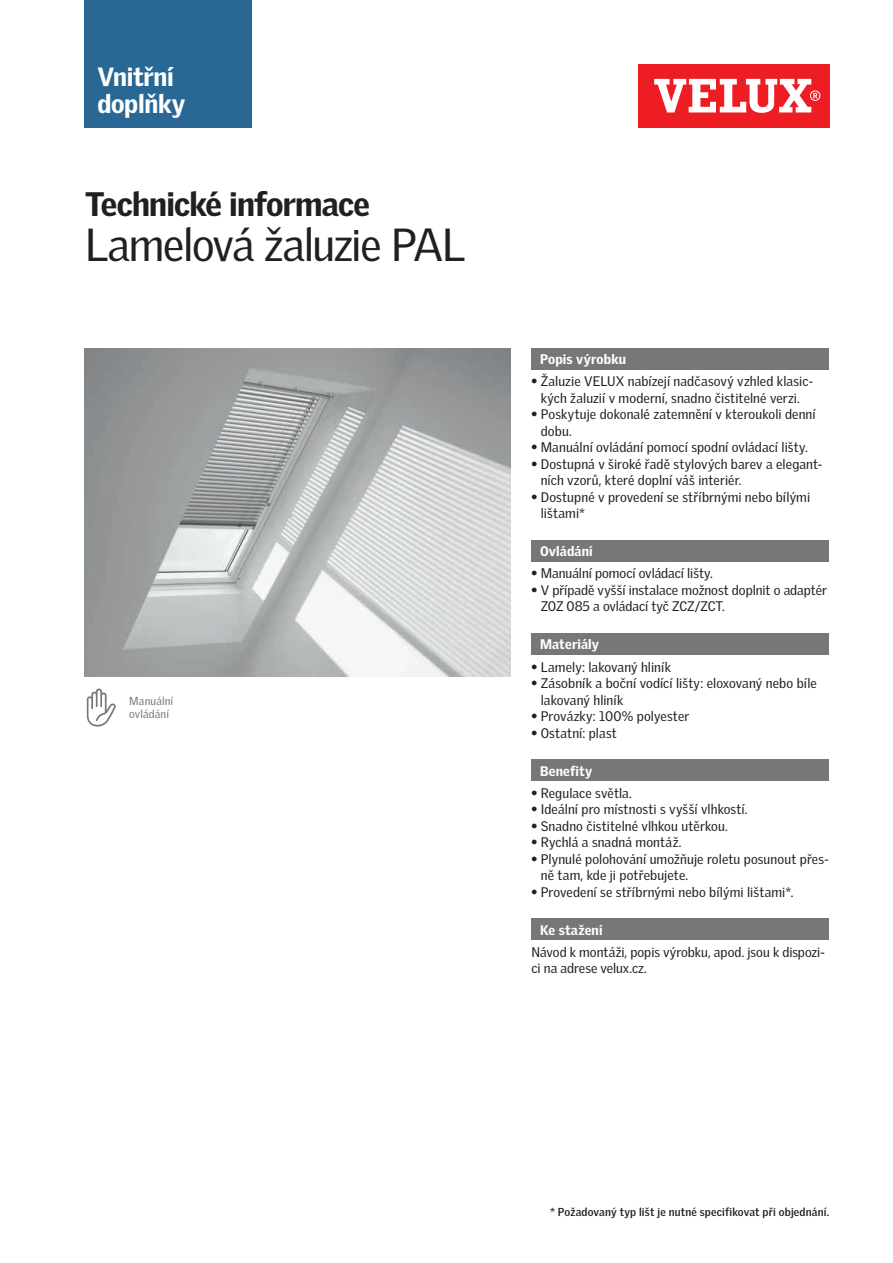
<style>
.page{position:relative;width:893px;height:1263px;background:#fff}
.page>*{position:absolute;margin:0;border:0;box-sizing:border-box;transform-origin:0 0}
.t1{font:45px "Velux Gothic";letter-spacing:-.035em;color:#231f20}
.t2{font:900 33px "Velux Gothic";letter-spacing:-.025em;color:#231f20}
.t3{font:900 25.65px/27px "Velux Gothic";letter-spacing:-.01em;color:#fff}
.t4{font:13.5px/16.5px "Velux Gothic";letter-spacing:.005em;color:#231f20}
.t5{font:900 13.5px "Velux Gothic";letter-spacing:.01em;color:#fff}
.t6{font:700 11.25px "Velux Gothic";letter-spacing:.015em;color:#231f20}
.t7{font:11.25px/13.5px "Velux Gothic";letter-spacing:.01em;color:#767778}
.s1{font-weight:900}
</style>
<div class="page">
<div style="left:638px;top:64px;width:191px;height:64px;background:#ee1d23"></div>
<svg style="left:654px;top:79px;width:166px;height:34px"></svg>
<div style="left:531px;top:349px;width:298px;height:21px;background:#767778"></div>
<div style="left:531px;top:541px;width:298px;height:21px;background:#767778"></div>
<div style="left:531px;top:634px;width:298px;height:21px;background:#767778"></div>
<div style="left:531px;top:760px;width:298px;height:21px;background:#767778"></div>
<div style="left:531px;top:919px;width:298px;height:21px;background:#767778"></div>
<div style="left:85px;top:0;width:167px;height:128px;background:#296895"></div>
<svg style="left:87px;top:688px;width:29px;height:38px"></svg>
<img style="left:85px;top:349px;width:426px;height:327px">
<h3 class="t3" style="left:97px;top:63px;width:90px">Vnitřní doplňky</h3>
<h3 class="t3" style="left:97px;top:90px;width:128px">Další řešení</h3>
<h2 class="t2" style="left:85px;top:184px;width:286px">Technické informace</h2>
<h1 class="t1" style="left:85px;top:218px;width:382px">Lamelová žaluzie PAL</h1>
<p class="t7" style="left:129px;top:694px;width:45px">Manuální ovládání</p>
<p class="t5" style="left:540px;top:351px;width:88px">Popis výrobku</p>
<p class="t4" style="left:531px;top:373px;width:283px;text-align:center"><span class="s1">•</span> Žaluzie VELUX nabízejí nadčasový vzhled klasic&shy;kých žaluzií v moderní, snadno čistitelné verzi.</p>
<p class="t4" style="left:541px;top:406px;width:276px;text-indent:-9px"><span class="s1">•</span> Poskytuje dokonalé zatemnění v kteroukoli denní dobu.</p>
<p class="t4" style="left:531px;top:439px;width:278px"><span class="s1">•</span> Manuální ovládání pomocí spodní ovládací lišty.</p>
<p class="t4" style="left:541px;top:456px;width:283px;text-indent:-9px"><span class="s1">•</span> Dostupná v široké řadě stylových barev a elegant&shy;ních vzorů, které doplní váš interiér.</p>
<p class="t4" style="left:541px;top:489px;width:271px;text-indent:-9px"><span class="s1">•</span> Dostupné v provedení se stříbrnými nebo bílými lištami*</p>
<p class="t5" style="left:540px;top:543px;width:54px">Ovládání</p>
<p class="t4" style="left:531px;top:565px;width:183px"><span class="s1">•</span> Manuální pomocí ovládací lišty.</p>
<p class="t4" style="left:541px;top:582px;width:288px;text-indent:-9px"><span class="s1">•</span> V případě vyšší instalace možnost doplnit o adaptér<br>ZOZ 085 a ovládací tyč ZCZ/ZCT.</p>
<p class="t5" style="left:540px;top:636px;width:61px">Materiály</p>
<p class="t4" style="left:531px;top:658px;width:141px"><span class="s1">•</span> Lamely: lakovaný hliník</p>
<p class="t4" style="left:541px;top:675px;width:278px;text-indent:-9px"><span class="s1">•</span> Zásobník a boční vodící lišty: eloxovaný nebo bíle lakovaný hliník</p>
<p class="t4" style="left:531px;top:708px;width:159px"><span class="s1">•</span> Provázky: 100% polyester</p>
<p class="t4" style="left:531px;top:724px;width:87px"><span class="s1">•</span> Ostatní: plast</p>
<p class="t5" style="left:540px;top:762px;width:54px">Benefity</p>
<p class="t4" style="left:531px;top:784px;width:102px"><span class="s1">•</span> Regulace světla.</p>
<p class="t4" style="left:531px;top:801px;width:217px"><span class="s1">•</span> Ideální pro místnosti s vyšší vlhkostí.</p>
<p class="t4" style="left:531px;top:817px;width:198px"><span class="s1">•</span> Snadno čistitelné vlhkou utěrkou.</p>
<p class="t4" style="left:531px;top:834px;width:151px"><span class="s1">•</span> Rychlá a snadná montáž.</p>
<p class="t4" style="left:541px;top:850px;width:289px;text-indent:-9px"><span class="s1">•</span> Plynulé polohování umožňuje roletu posunout přes&shy;ně tam, kde ji potřebujete.</p>
<p class="t4" style="left:531px;top:883px;width:263px"><span class="s1">•</span> Provedení se stříbrnými nebo bílými lištami*.</p>
<p class="t5" style="left:540px;top:921px;width:64px">Ke stažení</p>
<p class="t4" style="left:531px;top:943px;width:295px">Návod k montáži, popis výrobku, apod. jsou k dispozi&shy;ci na adrese velux.cz.</p>
<p class="t6" style="left:550px;top:1205px;width:281px">* Požadovaný typ lišt je nutné specifikovat při objednání.</p>
</div>
